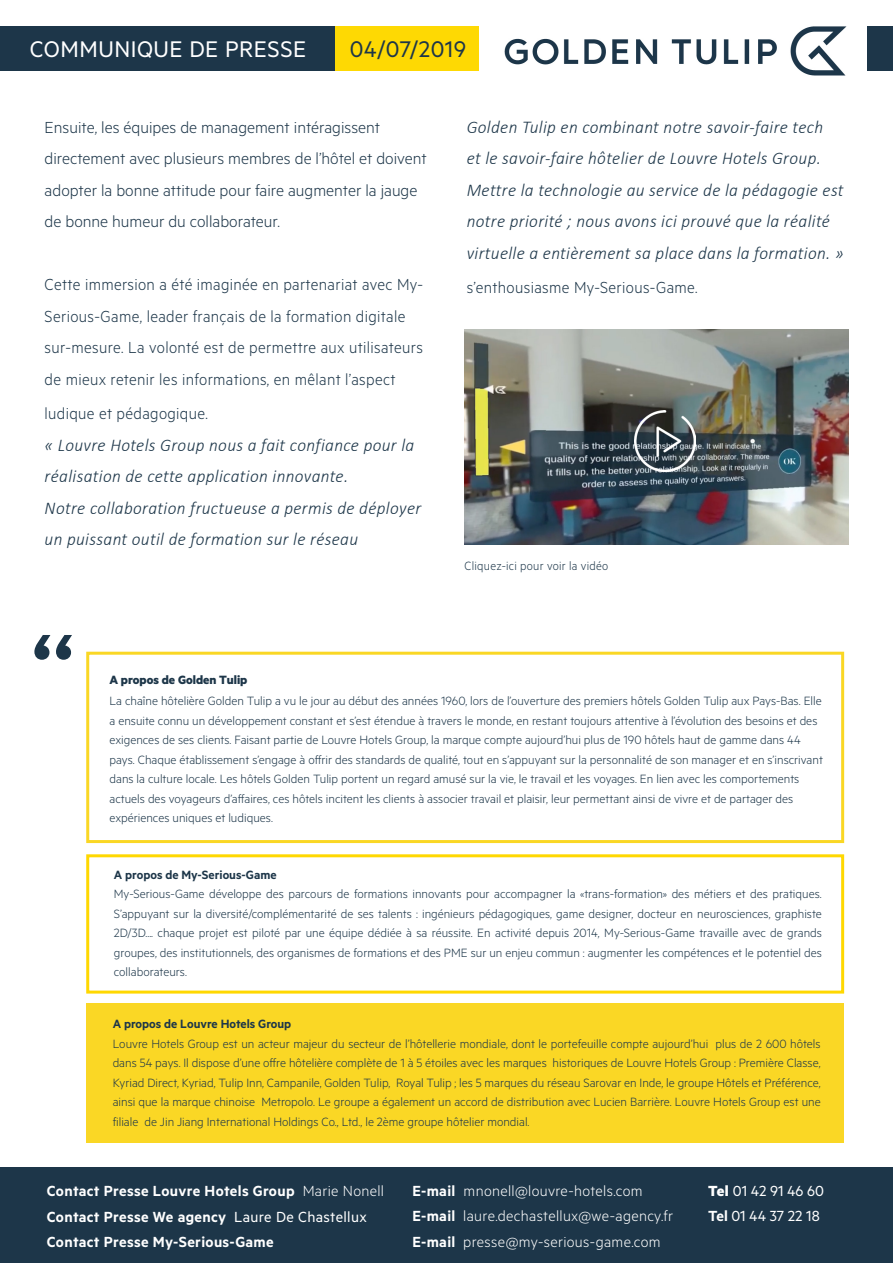
<style>
.page{position:relative;width:893px;height:1263px;background:#fff}
.page>*{position:absolute;margin:0;border:0;box-sizing:border-box;transform-origin:0 0}
.t1{font:600 96px "Metric";color:#1d3649}
.t2{font:25.5px "Metric";letter-spacing:.02em;color:#fff}
.t3{font:25.5px "Metric";letter-spacing:.02em;color:#1d3649}
.t4{font:italic 300 18px/31.5px "Calibri";letter-spacing:.02em;color:#1d3649;scale:.96 1}
.t5{font:300 18px/31.5px "Metric";letter-spacing:.02em;color:#1d3649;scale:.96 1}
.t6{font:300 18px/31.5px "Metric";color:#1d3649}
.t7{font:600 16.5px/25.5px "Metric";letter-spacing:.02em;color:#fff}
.t8{font:300 16.5px/25.5px "Metric";letter-spacing:.02em;color:#fff}
.t9{font:16.5px "Metric";color:#fff}
.t10{font:300 13.5px/19.5px "Metric";color:#1d3649;text-align:justify}
.t11{font:600 13.5px "Metric";color:#1d3649}
.t12{font:300 13.5px "Metric";letter-spacing:.02em;color:#1d3649;scale:.96 1}
.t13{font:700 13.5px "Metric";color:#1d3649}
.s1{font-weight:300}
.s2{font-weight:400}
.s3{font-weight:600}
.s4{font-weight:700}
</style>
<div class="page">
<div style="left:86px;top:652px;width:758px;height:191px;border:3px solid #fad725"></div>
<div style="left:335px;top:26px;width:150px;height:45px;background:#fed903"></div>
<img style="left:479px;top:26px;width:392px;height:50px">
<div style="left:0;top:27px;width:335px;height:44px;background:#1d3649"></div>
<div style="left:867px;top:27px;width:26px;height:44px;background:#1d3649"></div>
<div style="left:0;top:1167px;width:893px;height:96px;background:#1d3649"></div>
<div style="left:86px;top:1003px;width:758px;height:140px;background:#fad725"></div>
<img style="left:465px;top:329px;width:383px;height:216px">
<img style="left:634px;top:410px;width:61px;height:61px">
<div style="left:86px;top:854px;width:758px;height:139px;border:3px solid #ffd801"></div>
<p class="t2" style="left:30px;top:34px;width:278px">COMMUNIQUE DE PRESSE</p>
<p class="t3" style="left:350px;top:34px;width:118px">04/07/2019</p>
<p class="t6" style="left:45px;top:110px;width:384px">Ensuite, les équipes de management intéragissent directement avec plusieurs membres de l’hôtel et doivent adopter la bonne attitude pour faire augmenter la jauge de bonne humeur du collaborateur.</p>
<p class="t5" style="left:45px;top:268px;width:396px">Cette immersion a été imaginée en partenariat avec My-Serious-Game, leader français de la formation digitale sur-mesure. La volonté est de permettre aux utilisateurs de mieux retenir les informations, en mêlant l’aspect</p>
<p class="t5" style="left:45px;top:397px;width:172px">ludique et pédagogique.</p>
<p class="t4" style="left:45px;top:429px;width:387px">« Louvre Hotels Group nous a fait confiance pour la réalisation de cette application innovante.</p>
<p class="t4" style="left:45px;top:492px;width:394px">Notre collaboration fructueuse a permis de déployer un puissant outil de formation sur le réseau</p>
<p class="t1" style="left:32px;top:607px;width:43px">‘‘</p>
<p class="t4" style="left:467px;top:111px;width:394px">Golden Tulip en combinant notre savoir-faire tech<br>et le savoir-faire hôtelier de Louvre Hotels Group.<br>Mettre la technologie au service de la pédagogie est notre priorité ; nous avons ici prouvé que la réalité virtuelle a entièrement sa place dans la formation. »</p>
<p class="t5" style="left:467px;top:271px;width:242px">s’enthousiasme My-Serious-Game.</p>
<p class="t12" style="left:465px;top:557px;width:151px">Cliquez-ici pour voir la vidéo</p>
<p class="t13" style="left:109px;top:672px;width:139px">A propos de Golden Tulip</p>
<p class="t10" style="left:109px;top:691px;width:715px;text-align:left">La chaîne hôtelière Golden Tulip a vu le jour au début des années 1960, lors de l’ouverture des premiers hôtels Golden Tulip aux Pays-Bas. Elle a ensuite connu un développement constant et s’est étendue à travers le monde, en restant toujours attentive à l’évolution des besoins et des exigences de ses clients. Faisant partie de Louvre Hotels Group, la marque compte aujourd’hui plus de 190 hôtels haut de gamme dans 44 pays. Chaque établissement s’engage à offrir des standards de qualité, tout en s’appuyant sur la personnalité de son manager et en s’inscrivant dans la culture locale. Les hôtels Golden Tulip portent un regard amusé sur la vie, le travail et les voyages. En lien avec les comportements actuels des voyageurs d’affaires, ces hôtels incitent les clients à associer travail et plaisir, leur permettant ainsi de vivre et de partager des expériences uniques et ludiques.</p>
<p class="t11" style="left:114px;top:866px;width:164px">A propos de My-Serious-Game</p>
<p class="t10" style="left:114px;top:884px;width:710px">My-Serious-Game développe des parcours de formations innovants pour accompagner la «trans-formation» des métiers et des pratiques.<br>S’appuyant sur la diversité/complémentarité de ses talents : ingénieurs pédagogiques, game designer, docteur en neurosciences, graphiste 2D/3D.... chaque projet est piloté par une équipe dédiée à sa réussite. En activité depuis 2014, My-Serious-Game travaille avec de grands groupes, des institutionnels, des organismes de formations et des PME sur un enjeu commun : augmenter les compétences et le potentiel des collaborateurs.</p>
<p class="t11" style="left:113px;top:1016px;width:180px">A propos de Louvre Hotels Group</p>
<p class="t10" style="left:113px;top:1033px;width:710px">Louvre Hotels Group est un acteur majeur du secteur de l’hôtellerie mondiale, dont le portefeuille compte aujourd’hui plus de 2 600 hôtels dans 54 pays. Il dispose d’une offre hôtelière complète de 1 à 5 étoiles avec les marques historiques de Louvre Hotels Group : Première Classe, Kyriad Direct, Kyriad, Tulip Inn, Campanile, Golden Tulip, Royal Tulip ; les 5 marques du réseau Sarovar en Inde, le groupe Hôtels et Préférence, ainsi que la marque chinoise Metropolo. Le groupe a également un accord de distribution avec Lucien Barrière. Louvre Hotels Group est une filiale de Jin Jiang International Holdings Co., Ltd., le 2ème groupe hôtelier mondial.</p>
<p class="t7" style="left:47px;top:1178px;width:339px">Contact Presse Louvre Hotels Group <span class="s1">Marie Nonell<br></span>Contact Presse We agency <span class="s2">Laure De Chastellux</span></p>
<p class="t7" style="left:47px;top:1229px;width:229px">Contact Presse My-Serious-Game</p>
<p class="t8" style="left:412px;top:1177px;width:232px"><span class="s3">E-mail</span> mnonell@louvre-hotels.com</p>
<p class="t8" style="left:412px;top:1202px;width:262px"><span class="s3">E-mail</span> laure.dechastellux@we-agency.fr<br><span class="s3">E-mail</span> presse@my-serious-game.com</p>
<p class="t9" style="left:708px;top:1181px;width:117px"><span class="s4">Tel</span> 01 42 91 46 60</p>
<p class="t9" style="left:708px;top:1206px;width:113px"><span class="s3">Tel</span> 01 44 37 22 18</p>
</div>
